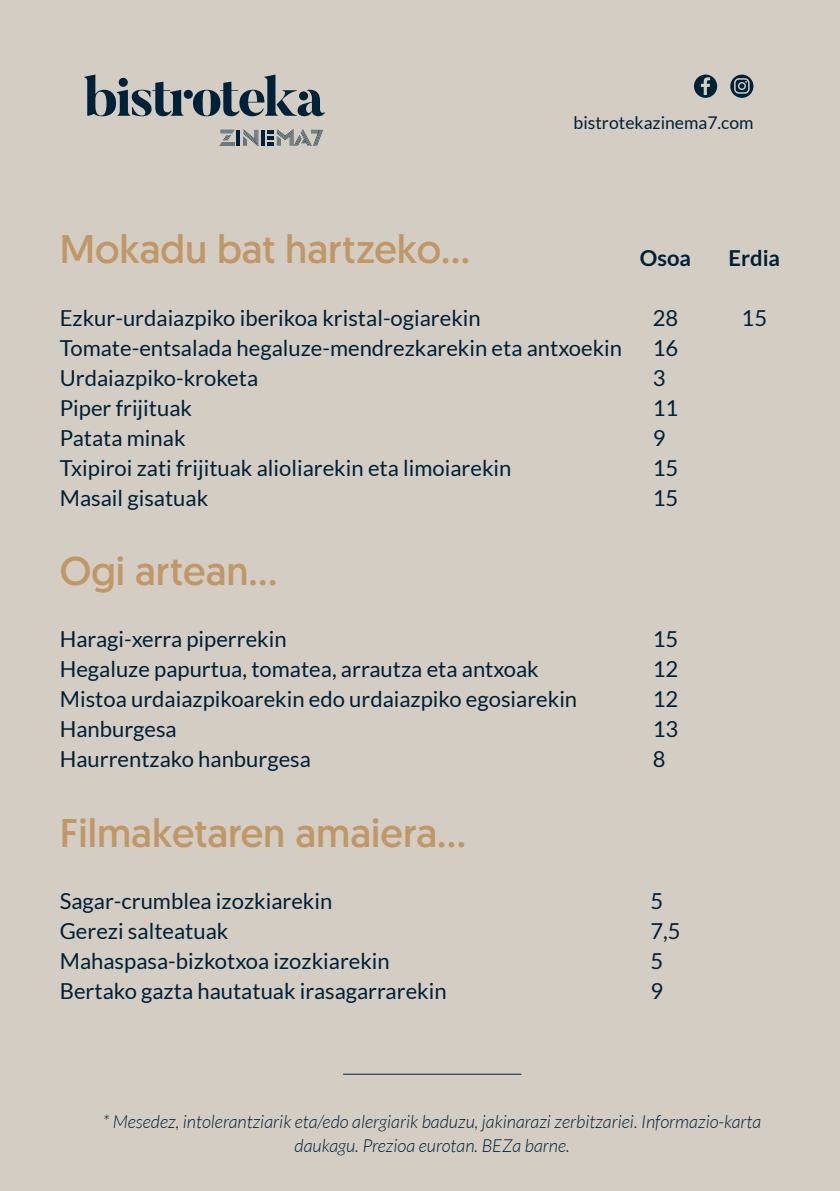
<style>
.page{position:relative;width:840px;height:1191px;background:#fff}
.page>*{position:absolute;margin:0;border:0;box-sizing:border-box;transform-origin:0 0}
.t1{font:40px "Geomanist";color:#c09767}
.t2{font:22px/30px "Lato";color:#002137}
.t3{font:700 22px "Lato";color:#002137}
.t4{font:italic 300 18px/24px "Lato";color:#002137;text-align:center}
.t5{font:17.6px "Lato";color:#002137}
</style>
<div class="page">
<div style="left:0;top:0;width:839px;height:1191px;background:#d4cdc4"></div>
<svg style="left:84px;top:75px;width:99px;height:41px"></svg>
<svg style="left:193px;top:75px;width:132px;height:41px"></svg>
<div style="left:184px;top:90px;width:9px;height:9px;background:#002137;border-radius:50%"></div>
<div style="left:299px;top:91px;width:9px;height:9px;background:#002137;border-radius:50%"></div>
<svg style="left:219px;top:129px;width:104px;height:17px"></svg>
<svg style="left:694px;top:75px;width:22px;height:23px"></svg>
<svg style="left:730px;top:75px;width:23px;height:23px"></svg>
<h1 class="t1" style="left:60px;top:223px;width:411px">Mokadu bat hartzeko…</h1>
<p class="t5" style="left:573px;top:113px;width:181px">bistrotekazinema7.com</p>
<p class="t3" style="left:639px;top:245px;width:53px">Osoa</p>
<p class="t3" style="left:728px;top:245px;width:53px">Erdia</p>
<p class="t2" style="left:60px;top:302px;width:563px">Ezkur-urdaiazpiko iberikoa kristal-ogiarekin Tomate-entsalada hegaluze-mendrezkarekin eta antxoekin Urdaiazpiko-kroketa<br>Piper frijituak<br>Patata minak<br>Txipiroi zati frijituak alioliarekin eta limoiarekin<br>Masail gisatuak</p>
<p class="t2" style="left:652px;top:302px;width:27px">28<br>16<br>3<br>11<br>9<br>15<br>15</p>
<h1 class="t1" style="left:60px;top:545px;width:219px">Ogi artean…</h1>
<p class="t2" style="left:60px;top:624px;width:518px">Haragi-xerra piperrekin<br>Hegaluze papurtua, tomatea, arrautza eta antxoak Mistoa urdaiazpikoarekin edo urdaiazpiko egosiarekin Hanburgesa<br>Haurrentzako hanburgesa</p>
<p class="t2" style="left:652px;top:624px;width:27px;text-align:justify">15<br>12<br>12<br>13<br>8</p>
<h1 class="t1" style="left:60px;top:806px;width:407px">Filmaketaren amaiera…</h1>
<p class="t2" style="left:60px;top:885px;width:388px">Sagar-crumblea izozkiarekin<br>Gerezi salteatuak<br>Mahaspasa-bizkotxoa izozkiarekin<br>Bertako gazta hautatuak irasagarrarekin</p>
<p class="t2" style="left:650px;top:885px;width:32px">5<br>7,5<br>5<br>9</p>
<p class="t2" style="left:741px;top:303px;width:27px">15</p>
<p class="t4" style="left:103px;top:1110px;width:659px">* Mesedez, intolerantziarik eta/edo alergiarik baduzu, jakinarazi zerbitzariei. Informazio-karta daukagu. Prezioa eurotan. BEZa barne.</p>
</div>
